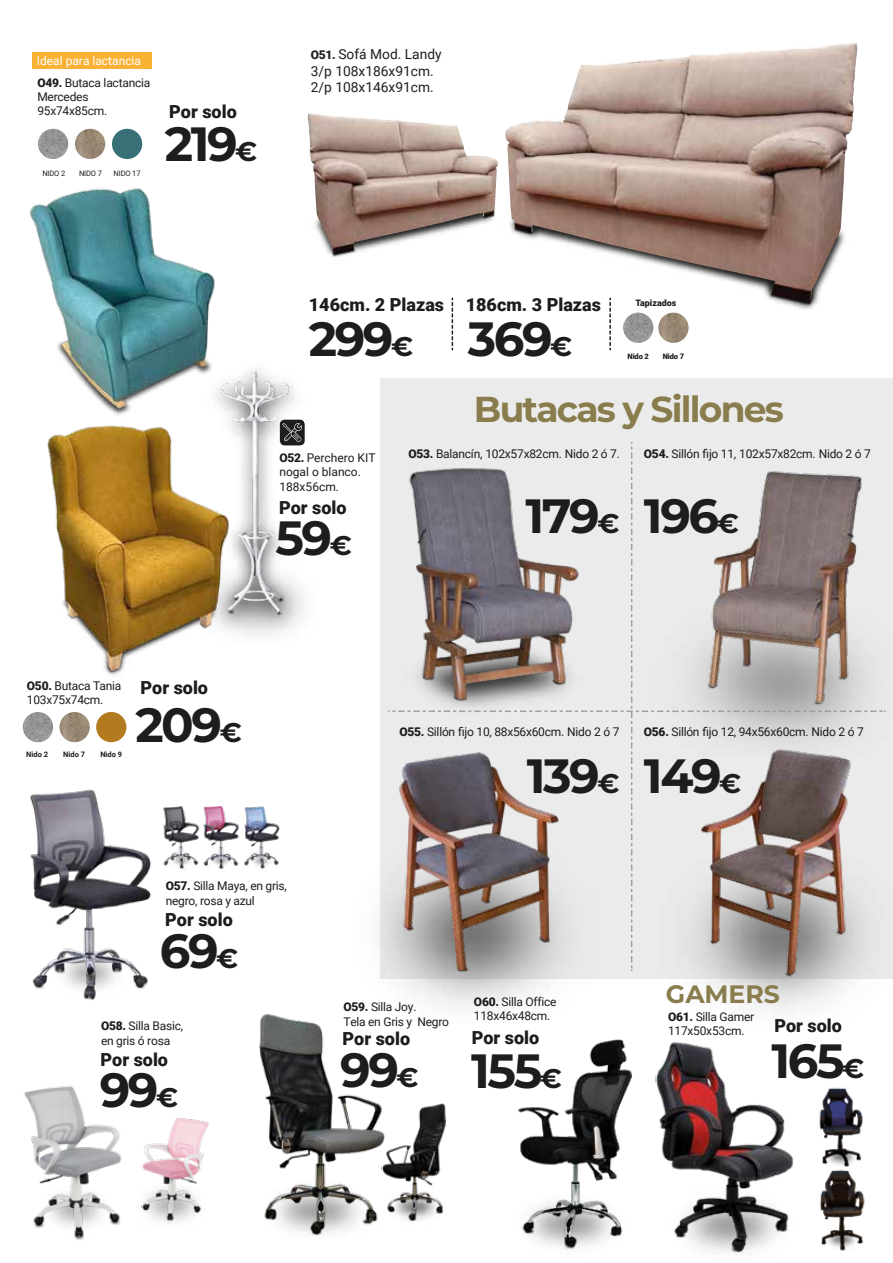
<style>
.page{position:relative;width:893px;height:1263px;background:#fff}
.page>*{position:absolute;margin:0;border:0;box-sizing:border-box;transform-origin:0 0}
.t1{font:100 48px "Montserrat";letter-spacing:-.05em;color:#1d1d1b}
.t2{font:100 36px "Montserrat";letter-spacing:-.05em;color:#897c4d}
.t3{font:100 25.2px "Montserrat";color:#897c4d}
.t4{font:900 18px "Roboto";color:#1d1d1b}
.t5{font:13.8px/16.5px "Roboto";color:#1d1d1b}
.t6{font:12px/14.4px "Roboto";letter-spacing:-.02em;color:#1d1d1b}
.t7{font:12px/14.4px "Roboto";color:#1d1d1b}
.t8{font:12px "Roboto";color:#fff}
.t9{font:900 9px "Roboto";color:#1d1d1b}
.t10{font:7.5px "Roboto";letter-spacing:-.02em;color:#1d1d1b}
.t11{font:700 7.5px "Roboto";color:#1d1d1b}
.t12{font:900 7.5px "Roboto";letter-spacing:-.02em;color:#1d1d1b}
.s1{font-weight:900}
.s2{font-size:27px}
.s3{font-weight:900;font-size:12px}
.s4{font-weight:900;font-size:18px}
</style>
<div class="page">
<div style="left:381px;top:378px;width:512px;height:601px;background:#ebebeb"></div>
<img style="left:308px;top:113px;width:158px;height:141px">
<img style="left:380px;top:607px;width:8px;height:141px">
<img style="left:783px;top:971px;width:71px;height:17px">
<img style="left:698px;top:971px;width:155px;height:6px">
<img style="left:38px;top:129px;width:30px;height:30px;border-radius:15px">
<img style="left:75px;top:129px;width:30px;height:30px;border-radius:15px">
<div style="left:112px;top:129px;width:30px;height:30px;background:#387077;border-radius:50%"></div>
<img style="left:259px;top:1014px;width:122px;height:219px">
<img style="left:345px;top:1148px;width:36px;height:18px">
<img style="left:381px;top:1103px;width:65px;height:115px">
<img style="left:518px;top:1039px;width:115px;height:209px">
<img style="left:152px;top:1118px;width:57px;height:102px">
<img style="left:30px;top:789px;width:118px;height:211px">
<img style="left:23px;top:712px;width:30px;height:30px;border-radius:15px">
<img style="left:59px;top:712px;width:31px;height:30px;border-radius:15px">
<div style="left:96px;top:712px;width:30px;height:30px;background:#b37b1f;border-radius:50%"></div>
<div style="left:32px;top:52px;width:120px;height:16px;background:#f9b234"></div>
<svg style="left:388px;top:442px;width:497px;height:529px"></svg>
<img style="left:111px;top:809px;width:40px;height:109px">
<img style="left:163px;top:806px;width:36px;height:63px">
<img style="left:202px;top:806px;width:37px;height:63px">
<img style="left:244px;top:806px;width:36px;height:63px">
<img style="left:22px;top:712px;width:31px;height:14px">
<img style="left:59px;top:674px;width:68px;height:52px">
<img style="left:50px;top:466px;width:144px;height:208px">
<img style="left:166px;top:537px;width:28px;height:134px">
<img style="left:174px;top:556px;width:20px;height:110px">
<img style="left:180px;top:543px;width:14px;height:110px">
<img style="left:194px;top:393px;width:111px;height:242px">
<img style="left:217px;top:374px;width:77px;height:245px">
<div style="left:280px;top:420px;width:25px;height:25px;background:#1d1d1b;border-radius:5px"></div>
<svg style="left:282px;top:423px;width:20px;height:19px"></svg>
<svg style="left:452px;top:298px;width:1px;height:52px"></svg>
<img style="left:47px;top:368px;width:217px;height:98px">
<img style="left:29px;top:188px;width:205px;height:227px">
<img style="left:819px;top:1087px;width:44px;height:75px">
<img style="left:152px;top:1165px;width:20px;height:59px">
<img style="left:24px;top:1085px;width:128px;height:155px">
<img style="left:623px;top:1179px;width:10px;height:69px">
<img style="left:656px;top:1042px;width:138px;height:211px">
<img style="left:309px;top:1166px;width:116px;height:70px">
<img style="left:768px;top:1188px;width:8px;height:65px">
<img style="left:776px;top:1181px;width:18px;height:72px">
<img style="left:820px;top:1162px;width:45px;height:89px">
<img style="left:460px;top:155px;width:229px;height:196px">
<img style="left:782px;top:303px;width:35px;height:7px">
<img style="left:505px;top:42px;width:352px;height:261px">
<p class="t8" style="left:37px;top:52px;width:106px">Ideal para lactancia</p>
<p class="t6" style="left:37px;top:75px;width:114px"><span class="s1">O49.</span> Butaca lactancia<br>Mercedes<br>95x74x85cm.</p>
<p class="t10" style="left:42px;top:168px;width:24px">NIDO 2</p>
<p class="t10" style="left:79px;top:168px;width:24px">NIDO 7</p>
<p class="t10" style="left:114px;top:168px;width:28px">NIDO 17</p>
<h3 class="t4" style="left:169px;top:99px;width:69px">Por solo</h3>
<h1 class="t1" style="left:165px;top:112px;width:94px">219<span class="s2">€</span></h1>
<p class="t5" style="left:311px;top:46px;width:132px"><span class="s3">O51.</span> Sofá Mod. Landy<br>3/p 108x186x91cm.<br>2/p 108x146x91cm.</p>
<h3 class="t4" style="left:309px;top:292px;width:137px">146cm. 2 Plazas</h3>
<h1 class="t1" style="left:309px;top:307px;width:106px">299<span class="s2">€</span></h1>
<h3 class="t4" style="left:466px;top:292px;width:137px">186cm. 3 Plazas</h3>
<h1 class="t1" style="left:468px;top:307px;width:106px">369<span class="s2">€</span></h1>
<p class="t9" style="left:635px;top:296px;width:42px">Tapizados</p>
<p class="t12" style="left:628px;top:351px;width:23px">Nido 2</p>
<p class="t12" style="left:663px;top:351px;width:23px">Nido 7</p>
<h2 class="t2" style="left:474px;top:385px;width:311px">Butacas y Sillones</h2>
<p class="t7" style="left:279px;top:450px;width:98px"><span class="s1">O52.</span> Perchero KIT nogal o blanco.<br>188x56cm.</p>
<h3 class="t4" style="left:279px;top:495px;width:69px">Por solo</h3>
<h1 class="t1" style="left:275px;top:506px;width:78px">59<span class="s2">€</span></h1>
<p class="t6" style="left:408px;top:446px;width:213px"><span class="s1">O53.</span> Balancín, 102x57x82cm. Nido 2 ó 7.</p>
<h1 class="t1" style="left:525px;top:484px;width:96px">179<span class="s2">€</span></h1>
<p class="t6" style="left:644px;top:447px;width:228px"><span class="s1">O54.</span> Sillón fijo 11, 102x57x82cm. Nido 2 ó 7</p>
<h1 class="t1" style="left:644px;top:484px;width:96px">196<span class="s2">€</span></h1>
<p class="t6" style="left:27px;top:678px;width:183px"><span class="s1">O50.</span> Butaca Tania <span class="s4">Por solo<br></span>103x75x74cm.</p>
<h1 class="t1" style="left:135px;top:693px;width:108px">209<span class="s2">€</span></h1>
<p class="t11" style="left:26px;top:749px;width:23px">Nido 2</p>
<p class="t11" style="left:63px;top:749px;width:23px">Nido 7</p>
<p class="t11" style="left:100px;top:749px;width:23px">Nido 9</p>
<p class="t6" style="left:399px;top:724px;width:221px"><span class="s1">O55.</span> Sillón fijo 10, 88x56x60cm. Nido 2 ó 7</p>
<p class="t6" style="left:644px;top:724px;width:221px"><span class="s1">O56.</span> Sillón fijo 12, 94x56x60cm. Nido 2 ó 7</p>
<h1 class="t1" style="left:527px;top:744px;width:216px">139<span class="s2">€</span> 149<span class="s2">€</span></h1>
<p class="t6" style="left:166px;top:878px;width:123px"><span class="s1">O57.</span> Silla Maya, en gris, negro, rosa y azul</p>
<h1 class="t1" style="left:160px;top:919px;width:80px">69<span class="s2">€</span></h1>
<h3 class="t4" style="left:165px;top:907px;width:69px">Por solo</h3>
<h3 class="t3" style="left:666px;top:977px;width:116px">GAMERS</h3>
<p class="t6" style="left:474px;top:994px;width:84px"><span class="s1">O60.</span> Silla Office<br>118x46x48cm.</p>
<p class="t6" style="left:343px;top:999px;width:107px"><span class="s1">O59.</span> Silla Joy.<br>Tela en Gris y Negro</p>
<h1 class="t1" style="left:340px;top:1038px;width:80px">99<span class="s2">€</span></h1>
<p class="t6" style="left:668px;top:1009px;width:88px"><span class="s1">O61.</span> Silla Gamer<br>117x50x53cm.</p>
<p class="t6" style="left:101px;top:1018px;width:84px"><span class="s1">O58.</span> Silla Basic, en gris ó rosa</p>
<h3 class="t4" style="left:774px;top:1013px;width:69px">Por solo</h3>
<h3 class="t4" style="left:472px;top:1025px;width:69px">Por solo</h3>
<h3 class="t4" style="left:343px;top:1026px;width:69px">Por solo</h3>
<h1 class="t1" style="left:471px;top:1039px;width:92px">155<span class="s2">€</span></h1>
<h1 class="t1" style="left:771px;top:1029px;width:94px">165<span class="s2">€</span></h1>
<h3 class="t4" style="left:101px;top:1047px;width:69px">Por solo</h3>
<h1 class="t1" style="left:100px;top:1058px;width:80px">99<span class="s2">€</span></h1>
</div>
